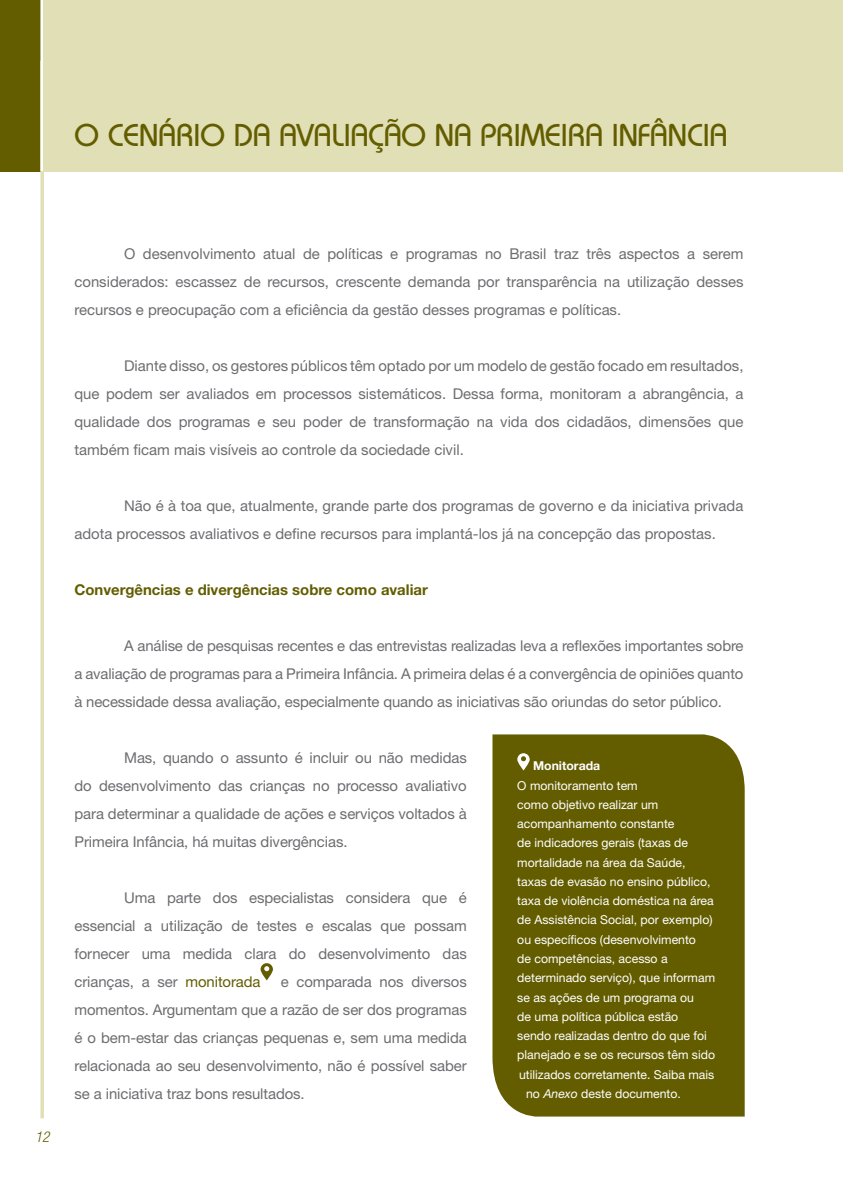
<style>
.page{position:relative;width:844px;height:1191px;background:#fff}
.page>*{position:absolute;margin:0;border:0;box-sizing:border-box;transform-origin:0 0}
.t1{font:500 31.5px "Bauhaus Std";color:#635d00}
.t2{font:14.88px/28px "Helvetica Neue LT Std";color:#6c6d70;text-align:justify}
.t3{font:700 14.88px "Helvetica Neue LT Std";color:#635d00}
.t4{font:italic 300 condensed 14.88px "Helvetica Neue LT Std";color:#635d00}
.t5{font:12.25px "Helvetica Neue LT Std";color:#fff}
.t6{font:700 12.25px "Helvetica Neue LT Std";color:#fff}
.s1{color:#635d00}
.s2{font-style:italic}
</style>
<div class="page">
<div style="left:0;top:1px;width:43px;height:170px;background:#635d00"></div>
<svg style="left:40px;top:171px;width:4px;height:947px;background:#e4e2bd"></svg>
<svg style="left:40px;top:1px;width:4px;height:170px"></svg>
<div style="left:44px;top:1px;width:798px;height:170px;background:#e1dfb5"></div>
<svg style="left:260px;top:963px;width:13px;height:17px"></svg>
<div style="left:492px;top:734px;width:252px;height:383px;background:#635d00"></div>
<svg style="left:517px;top:753px;width:12px;height:17px"></svg>
<h1 class="t1" style="left:74px;top:116px;width:654px">O CENÁRIO DA AVALIAÇÃO NA PRIMEIRA INFÂNCIA</h1>
<p class="t4" style="left:35px;top:1128px;width:16px">12</p>
<p class="t2" style="left:74px;top:240px;width:670px;text-indent:50px">O desenvolvimento atual de políticas e programas no Brasil traz três aspectos a serem considerados: escassez de recursos, crescente demanda por transparência na utilização desses recursos e preocupação com a eficiência da gestão desses programas e políticas.</p>
<p class="t2" style="left:74px;top:352px;width:670px;text-indent:50px">Diante disso, os gestores públicos têm optado por um modelo de gestão focado em resultados, que podem ser avaliados em processos sistemáticos. Dessa forma, monitoram a abrangência, a qualidade dos programas e seu poder de transformação na vida dos cidadãos, dimensões que também ficam mais visíveis ao controle da sociedade civil.</p>
<p class="t2" style="left:74px;top:492px;width:670px;text-indent:50px">Não é à toa que, atualmente, grande parte dos programas de governo e da iniciativa privada adota processos avaliativos e define recursos para implantá-los já na concepção das propostas.</p>
<p class="t3" style="left:74px;top:580px;width:355px">Convergências e divergências sobre como avaliar</p>
<p class="t2" style="left:74px;top:632px;width:670px;text-indent:50px">A análise de pesquisas recentes e das entrevistas realizadas leva a reflexões importantes sobre a avaliação de programas para a Primeira Infância. A primeira delas é a convergência de opiniões quanto à necessidade dessa avaliação, especialmente quando as iniciativas são oriundas do setor público.</p>
<p class="t2" style="left:74px;top:744px;width:394px;text-indent:50px">Mas, quando o assunto é incluir ou não medidas do desenvolvimento das crianças no processo avaliativo para determinar a qualidade de ações e serviços voltados à Primeira Infância, há muitas divergências.</p>
<p class="t2" style="left:74px;top:884px;width:394px;text-indent:50px">Uma parte dos especialistas considera que é essencial a utilização de testes e escalas que possam fornecer uma medida clara do desenvolvimento das crianças, a ser <span class="s1">monitorada</span></p>
<p class="t2" style="left:74px;top:968px;width:394px;text-indent:206px">e comparada nos diversos momentos. Argumentam que a razão de ser dos programas é o bem-estar das crianças pequenas e, sem uma medida relacionada ao seu desenvolvimento, não é possível saber se a iniciativa traz bons resultados.</p>
<p class="t6" style="left:533px;top:758px;width:69px">Monitorada</p>
<p class="t5" style="left:517px;top:778px;width:122px">O monitoramento tem</p>
<p class="t5" style="left:517px;top:797px;width:142px">como objetivo realizar um</p>
<p class="t5" style="left:517px;top:816px;width:159px">acompanhamento constante</p>
<p class="t5" style="left:517px;top:835px;width:172px">de indicadores gerais (taxas de</p>
<p class="t5" style="left:517px;top:855px;width:170px">mortalidade na área da Saúde,</p>
<p class="t5" style="left:517px;top:874px;width:195px">taxas de evasão no ensino público,</p>
<p class="t5" style="left:517px;top:893px;width:198px">taxa de violência doméstica na área</p>
<p class="t5" style="left:517px;top:912px;width:197px">de Assistência Social, por exemplo)</p>
<p class="t5" style="left:517px;top:932px;width:180px">ou específicos (desenvolvimento</p>
<p class="t5" style="left:517px;top:951px;width:152px">de competências, acesso a</p>
<p class="t5" style="left:517px;top:970px;width:199px">determinado serviço), que informam</p>
<p class="t5" style="left:517px;top:989px;width:178px">se as ações de um programa ou</p>
<p class="t5" style="left:517px;top:1009px;width:162px">de uma política pública estão</p>
<p class="t5" style="left:517px;top:1028px;width:191px">sendo realizadas dentro do que foi</p>
<p class="t5" style="left:517px;top:1047px;width:199px">planejado e se os recursos têm sido</p>
<p class="t5" style="left:519px;top:1066px;width:197px">utilizados corretamente. Saiba mais</p>
<p class="t5" style="left:526px;top:1086px;width:156px">no <span class="s2">Anexo</span> deste documento.</p>
</div>
